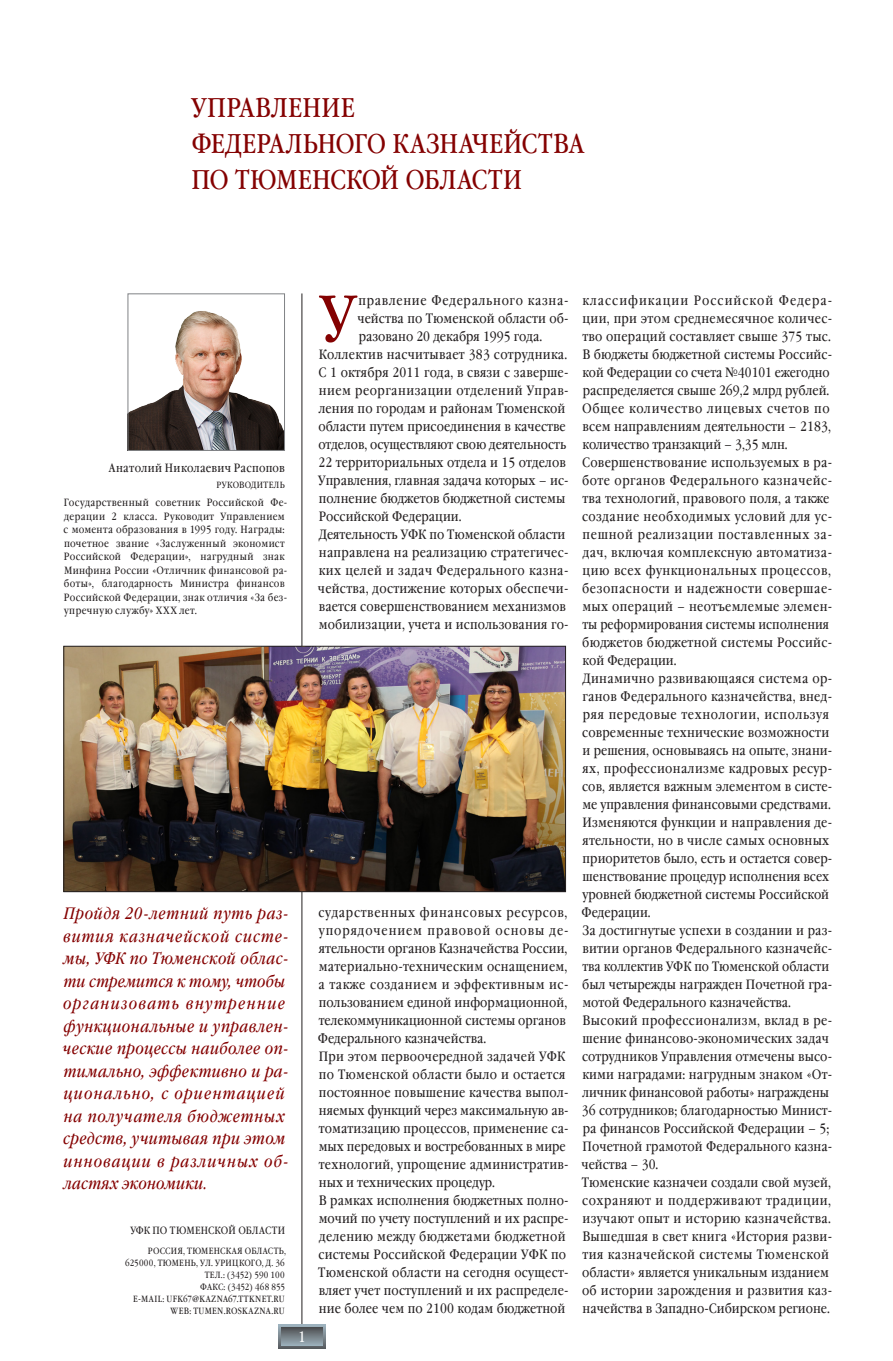
<style>
.page{position:relative;width:893px;height:1361px;background:#fff}
.page>*{position:absolute;margin:0;border:0;box-sizing:border-box;transform-origin:0 0}
.K-REK-1-Fonar{font:64.95px "Garamond Book Narrow C";color:#840101}
.K-REK-1-Zagolovok{font:27px/36px "Garamond Book Narrow C";letter-spacing:.005em;color:#840101}
.K-REK-1-Vynos-1{font:italic 16.5px/22.5px "Garamond Book Narrow C";letter-spacing:.045em;color:#840101}
.t1{font:15px "Garamond Book Narrow C";color:#fff}
.K-REK-1-Text{font:13.5px/18px "Garamond Book Narrow C";letter-spacing:.015em;color:#231f20}
.K-REK-1-Fonar-2{font:13.5px/18px "Garamond Book Narrow C";letter-spacing:.005em;color:#231f20;text-align:justify}
.K-REK-1-Dir-Fio{font:12px "Garamond Book Narrow C";letter-spacing:.02em;color:#231f20}
.K-REK-1-Dir-Bio{font:10.5px/13.5px "Garamond Book Narrow C";letter-spacing:.03em;color:#231f20}
.K-REK-1-Predpr{font:10.5px "Garamond Book Narrow C";color:#231f20}
.K-REK-1-Address{font:9px "Garamond Book Narrow C";letter-spacing:.035em;color:#231f20}
.K-REK-1-Address-2{font:9px "Garamond Book Narrow C";color:#231f20}
.K-REK-1-Dir-Dolg{font:9px "Garamond Book Narrow C";letter-spacing:.035em;color:#231f20}
</style>
<div class="page">
<hr style="left:302px;top:293px;width:1px;height:1046px;background:#231f20">
<img style="left:130px;top:311px;width:153px;height:138px">
<div style="left:128px;top:293px;width:157px;height:158px;border:1px solid #808285"></div>
<img style="left:66px;top:648px;width:498px;height:242px">
<div style="left:64px;top:646px;width:502px;height:246px;border:1px solid #231f20"></div>
<svg style="left:279px;top:1324px;width:46px;height:24px"></svg>
<svg style="left:282px;top:1327px;width:40px;height:18px"></svg>
<p class="K-REK-1-Zagolovok" style="left:191px;top:91px;width:394px">УПРАВЛЕНИЕ<br>ФЕДЕРАЛЬНОГО КАЗНАЧЕЙСТВА<br>ПО ТЮМЕНСКОЙ ОБЛАСТИ</p>
<p class="K-REK-1-Dir-Fio" style="left:109px;top:461px;width:178px">Анатолий Николаевич Распопов</p>
<p class="K-REK-1-Dir-Dolg" style="left:217px;top:480px;width:70px">РУКОВОДИТЕЛЬ</p>
<p class="K-REK-1-Dir-Bio" style="left:64px;top:496px;width:225px">Государственный советник Российской Фе&shy;дерации 2 класса. Руководит Управлением с момента образования в 1995 году. Награды: почетное звание «Заслуженный экономист Российской Федерации», нагрудный знак Минфина России «Отличник финансовой ра&shy;боты», благодарность Министра финансов Российской Федерации, знак отличия «За без&shy;упречную службу» ХХХ лет.</p>
<p class="K-REK-1-Vynos-1" style="left:63px;top:903px;width:227px">Пройдя 20-летний путь раз&shy;вития казначейской систе&shy;мы, УФК по Тюменской облас&shy;ти стремится к тому, чтобы организовать внутренние функциональные и управлен&shy;ческие процессы наиболее оп&shy;тимально, эффективно и ра&shy;ционально, с ориентацией на получателя бюджетных средств, учитывая при этом инновации в различных об&shy;ластях экономики.</p>
<p class="K-REK-1-Predpr" style="left:130px;top:1224px;width:156px">УФК ПО ТЮМЕНСКОЙ ОБЛАСТИ</p>
<p class="K-REK-1-Address" style="left:148px;top:1246px;width:140px">РОССИЯ, ТЮМЕНСКАЯ ОБЛАСТЬ,</p>
<p class="K-REK-1-Address" style="left:125px;top:1258px;width:161px">625000, ТЮМЕНЬ, УЛ. УРИЦКОГО, Д. 36</p>
<p class="K-REK-1-Address" style="left:205px;top:1270px;width:81px">ТЕЛ.: (3452) 590 100</p>
<p class="K-REK-1-Address-2" style="left:200px;top:1282px;width:86px">ФАКС: (3452) 468 855</p>
<p class="K-REK-1-Address" style="left:133px;top:1294px;width:153px">E-MAIL: UFK67@KAZNA67.TTKNET.RU</p>
<p class="K-REK-1-Address" style="left:171px;top:1306px;width:116px">WEB: TUMEN.ROSKAZNA.RU</p>
<p class="t1" style="left:298px;top:1328px;width:9px">1</p>
<p class="K-REK-1-Fonar" style="left:320px;top:282px;width:37px">У</p>
<p class="K-REK-1-Fonar-2" style="left:357px;top:292px;width:213px">правление Федерального казна&shy;чейства по Тюменской области об&shy;разовано 20 декабря 1995 года.</p>
<p class="K-REK-1-Text" style="left:318px;top:346px;width:252px">Коллектив насчитывает 383 сотрудника.<br>С 1 октября 2011 года, в связи с заверше&shy;нием реорганизации отделений Управ&shy;ления по городам и районам Тюменской области путем присоединения в качестве отделов, осуществляют свою деятельность 22 территориальных отдела и 15 отделов Управления, главная задача которых – ис&shy;полнение бюджетов бюджетной системы Российской Федерации.</p>
<p class="K-REK-1-Text" style="left:318px;top:526px;width:252px">Деятельность УФК по Тюменской области направлена на реализацию стратегичес&shy;ких целей и задач Федерального казна&shy;чейства, достижение которых обеспечи&shy;вается совершенствованием механизмов мобилизации, учета и использования го-</p>
<p class="K-REK-1-Text" style="left:318px;top:904px;width:252px">сударственных финансовых ресурсов, упорядочением правовой основы де&shy;ятельности органов Казначейства России, материально-техническим оснащением, а также созданием и эффективным ис&shy;пользованием единой информационной, телекоммуникационной системы органов Федерального казначейства.</p>
<p class="K-REK-1-Text" style="left:319px;top:1048px;width:251px">При этом первоочередной задачей УФК по Тюменской области было и остается постоянное повышение качества выпол&shy;няемых функций через максимальную ав&shy;томатизацию процессов, применение са&shy;мых передовых и востребованных в мире технологий, упрощение административ&shy;ных и технических процедур.</p>
<p class="K-REK-1-Text" style="left:318px;top:1192px;width:252px">В рамках исполнения бюджетных полно&shy;мочий по учету поступлений и их распре&shy;делению между бюджетами бюджетной системы Российской Федерации УФК по Тюменской области на сегодня осущест&shy;вляет учет поступлений и их распределе&shy;ние более чем по 2100 кодам бюджетной</p>
<p class="K-REK-1-Text" style="left:582px;top:292px;width:251px">классификации Российской Федера&shy;ции, при этом среднемесячное количес&shy;тво операций составляет свыше 375 тыс.<br>В бюджеты бюджетной системы Российс&shy;кой Федерации со счета №40101 ежегодно распределяется свыше 269,2 млрд рублей.</p>
<p class="K-REK-1-Text" style="left:582px;top:400px;width:250px;text-align:justify">Общее количество лицевых счетов по всем направлениям деятельности – 2183, количество транзакций – 3,35 млн.</p>
<p class="K-REK-1-Text" style="left:582px;top:454px;width:252px">Совершенствование используемых в ра&shy;боте органов Федерального казначейс&shy;тва технологий, правового поля, а также создание необходимых условий для ус&shy;пешной реализации поставленных за&shy;дач, включая комплексную автоматиза&shy;цию всех функциональных процессов, безопасности и надежности совершае&shy;мых операций – неотъемлемые элемен&shy;ты реформирования системы исполнения бюджетов бюджетной системы Российс&shy;кой Федерации.</p>
<p class="K-REK-1-Text" style="left:582px;top:670px;width:252px">Динамично развивающаяся система ор&shy;ганов Федерального казначейства, внед&shy;ряя передовые технологии, используя современные технические возможности и решения, основываясь на опыте, знани&shy;ях, профессионализме кадровых ресур&shy;сов, является важным элементом в систе&shy;ме управления финансовыми средствами.</p>
<p class="K-REK-1-Text" style="left:581px;top:814px;width:252px">Изменяются функции и направления де&shy;ятельности, но в числе самых основных приоритетов было, есть и остается совер&shy;шенствование процедур исполнения всех уровней бюджетной системы Российской Федерации.</p>
<p class="K-REK-1-Text" style="left:582px;top:922px;width:251px">За достигнутые успехи в создании и раз&shy;витии органов Федерального казначейс&shy;тва коллектив УФК по Тюменской области был четырежды награжден Почетной гра&shy;мотой Федерального казначейства.</p>
<p class="K-REK-1-Text" style="left:582px;top:1012px;width:252px">Высокий профессионализм, вклад в ре&shy;шение финансово-экономических задач сотрудников Управления отмечены высо&shy;кими наградами: нагрудным знаком «От&shy;личник финансовой работы» награждены 36 сотрудников; благодарностью Минист&shy;ра финансов Российской Федерации – 5; Почетной грамотой Федерального казна&shy;чейства – 30.</p>
<p class="K-REK-1-Text" style="left:582px;top:1174px;width:252px">Тюменские казначеи создали свой музей, сохраняют и поддерживают традиции, изучают опыт и историю казначейства.<br>Вышедшая в свет книга «История разви&shy;тия казначейской системы Тюменской области» является уникальным изданием об истории зарождения и развития каз&shy;начейства в Западно-Сибирском регионе.</p>
</div>
